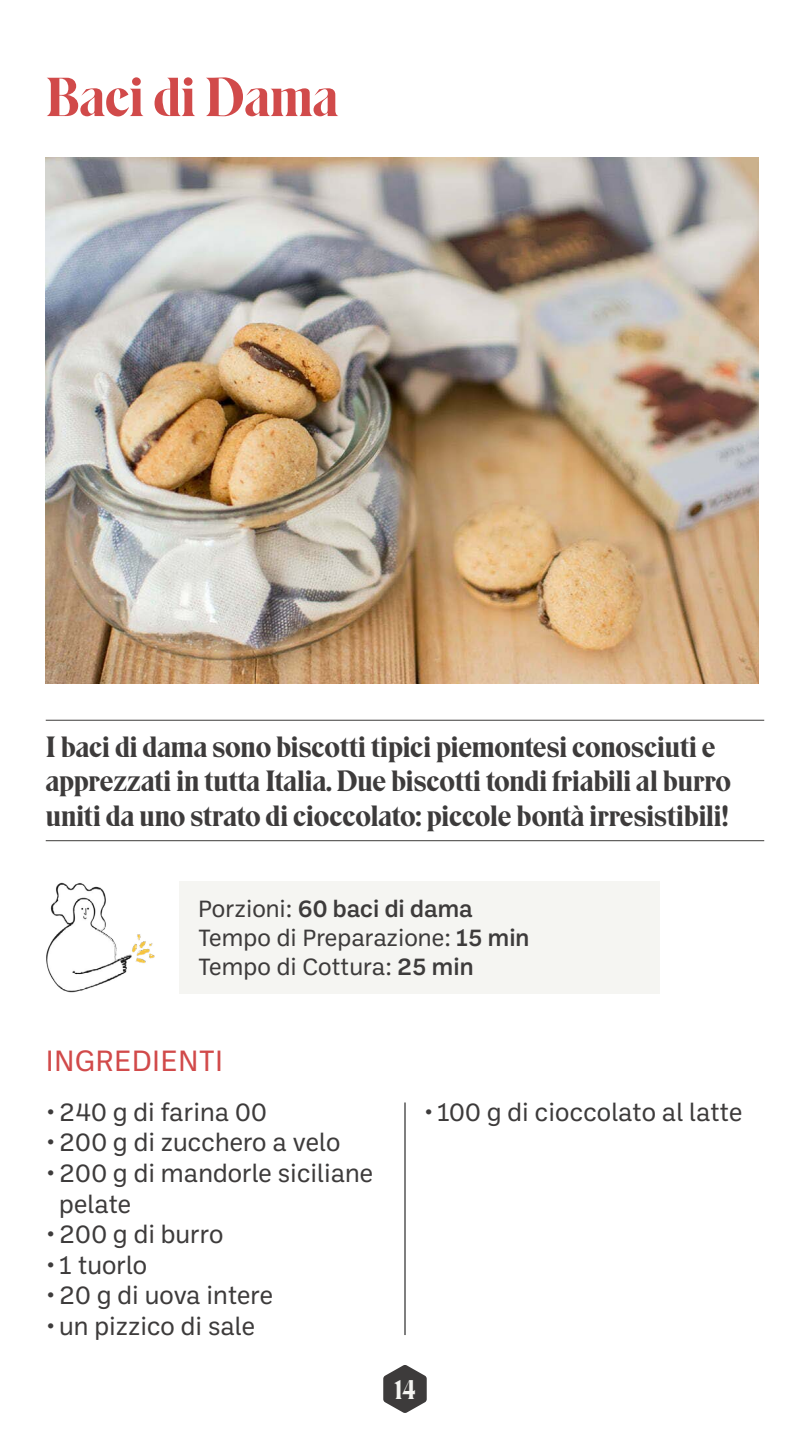
<style>
.page{position:relative;width:810px;height:1440px;background:#fff}
.page>*{position:absolute;margin:0;border:0;box-sizing:border-box;transform-origin:0 0}
.t1{font:54.75px "Eksell Display Large";letter-spacing:-.005em;color:#d14a4a}
.t2{font:30px "Ballinger";color:#d14a4a}
.t3{font:500 29.25px/34.5px "Eksell Display";letter-spacing:-.005em;color:#3d3b3b}
.t4{font:27px "Eksell Display Large";color:#f5f5f2}
.t5{font:25.5px/30.6px "Ballinger";color:#3d3b3b}
.t6{font:24px/28.8px "Ballinger";color:#3d3b3b}
.s1{font-weight:500}
</style>
<div class="page">
<svg style="left:383px;top:1365px;width:44px;height:48px"></svg>
<div style="left:179px;top:881px;width:481px;height:113px;background:#f5f5f2"></div>
<img style="left:46px;top:157px;width:713px;height:526px">
<hr style="left:405px;top:1102px;width:1px;height:233px;background:#000">
<img style="left:46px;top:882px;width:109px;height:111px">
<hr style="left:46px;top:720px;width:718px;height:1px;background:#3d3b3a">
<hr style="left:46px;top:840px;width:718px;height:1px;background:#3d3b3a">
<h1 class="t1" style="left:46px;top:66px;width:294px">Baci di Dama</h1>
<p class="t3" style="left:46px;top:730px;width:687px">I baci di dama sono biscotti tipici piemontesi conosciuti e apprezzati in tutta Italia. Due biscotti tondi friabili al burro uniti da uno strato di cioccolato: piccole bontà irresistibili!</p>
<p class="t6" style="left:198px;top:894px;width:333px">Porzioni: <span class="s1">60 baci di dama<br></span>Tempo di Preparazione: <span class="s1">15 min<br></span>Tempo di Cottura: <span class="s1">25 min</span></p>
<p class="t2" style="left:46px;top:1040px;width:179px">INGREDIENTI</p>
<p class="t5" style="left:46px;top:1096px;width:223px">•240 g di farina 00</p>
<p class="t5" style="left:46px;top:1126px;width:296px">•200 g di zucchero a velo</p>
<p class="t5" style="left:59px;top:1157px;width:316px;text-indent:-13px">•200 g di mandorle siciliane pelate</p>
<p class="t5" style="left:46px;top:1218px;width:179px">•200 g di burro</p>
<p class="t5" style="left:46px;top:1249px;width:103px">• 1 tuorlo</p>
<p class="t5" style="left:46px;top:1279px;width:229px">•20 g di uova intere</p>
<p class="t5" style="left:46px;top:1310px;width:211px">•un pizzico di sale</p>
<p class="t5" style="left:424px;top:1096px;width:320px">• 100 g di cioccolato al latte</p>
<p class="t4" style="left:394px;top:1375px;width:23px">14</p>
</div>
